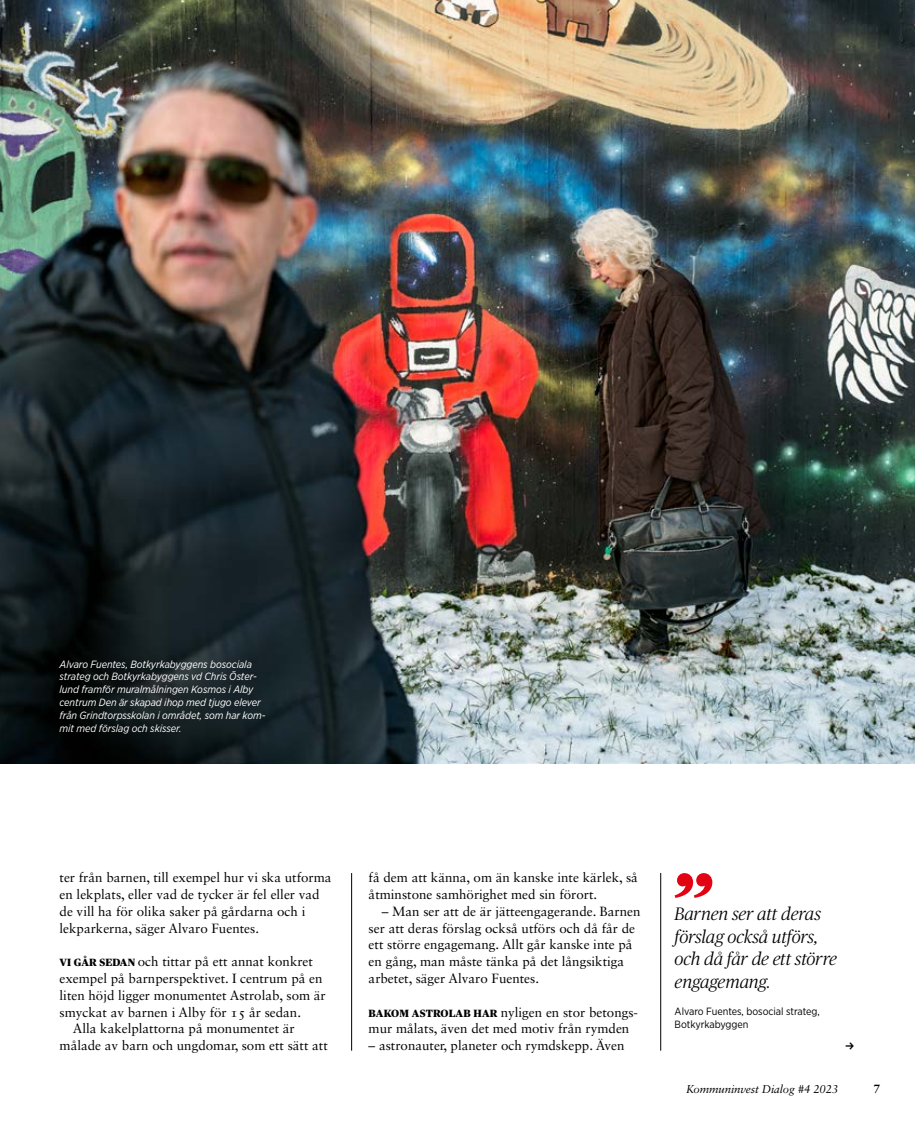
<style>
.page{position:relative;width:915px;height:1127px;background:#fff}
.page>*{position:absolute;margin:0;border:0;box-sizing:border-box;transform-origin:0 0}
.t1{font:italic 300 18px/22.5px "Publico Headline";letter-spacing:-.005em;color:#000}
.t2{font:13.35px/16.8px "Sabon LT Std";color:#000}
.t3{font:700 12px "Sabon LT Std";color:#000}
.t4{font:italic 11.4px "Sabon LT Std";letter-spacing:-.01em;color:#000}
.t5{font:italic 10.5px/12.9px "Gotham Narrow";letter-spacing:-.005em;color:#fff}
.t6{font:10.5px/13.5px "Gotham Narrow";letter-spacing:-.005em;color:#000}
.s1{font-family:"Publico Headline";font-weight:800;font-size:12.3px}
</style>
<div class="page">
<img style="left:0;top:0;width:914px;height:764px">
<svg style="left:674px;top:873px;width:38px;height:25px"></svg>
<hr style="left:660px;top:873px;width:1px;height:177px;background:#000">
<hr style="left:351px;top:873px;width:1px;height:177px;background:#000">
<p class="t5" style="left:60px;top:657px;width:207px">Alvaro Fuentes, Botkyrkabyggens bosociala strateg och Botkyrkabyggens vd Chris Öster&shy;lund framför muralmålningen Kosmos i Alby centrum Den är skapad ihop med tjugo elever från Grindtorpsskolan i området, som har kom&shy;mit med förslag och skisser.</p>
<p class="t2" style="left:60px;top:869px;width:273px">ter från barnen, till exempel hur vi ska utforma en lekplats, eller vad de tycker är fel eller vad de vill ha för olika saker på gårdarna och i lekparkerna, säger Alvaro Fuentes.</p>
<p class="t2" style="left:60px;top:953px;width:255px"><span class="s1">VI GÅR SEDAN</span> och tittar på ett annat konkret</p>
<p class="t2" style="left:60px;top:970px;width:264px">exempel på barnperspektivet. I centrum på en</p>
<p class="t2" style="left:60px;top:986px;width:268px">liten höjd ligger monumentet Astrolab, som är</p>
<p class="t2" style="left:60px;top:1003px;width:243px">smyckat av barnen i Alby för 15 år sedan.</p>
<p class="t2" style="left:73px;top:1020px;width:223px">Alla kakelplattorna på monumentet är</p>
<p class="t2" style="left:60px;top:1037px;width:269px">målade av barn och ungdomar, som ett sätt att</p>
<p class="t2" style="left:368px;top:869px;width:271px">få dem att känna, om än kanske inte kärlek, så åtminstone samhörighet med sin förort.</p>
<p class="t2" style="left:368px;top:902px;width:273px;text-indent:13px">– Man ser att de är jätteengagerande. Barnen ser att deras förslag också utförs och då får de ett större engagemang. Allt går kanske inte på en gång, man måste tänka på det långsiktiga arbetet, säger Alvaro Fuentes.</p>
<p class="t2" style="left:368px;top:1003px;width:271px"><span class="s1">BAKOM ASTROLAB HAR</span> nyligen en stor betongs&shy;mur målats, även det med motiv från rymden</p>
<p class="t2" style="left:368px;top:1037px;width:257px">– astronauter, planeter och rymdskepp. Även</p>
<h1 class="t1" style="left:674px;top:902px;width:164px">Barnen ser att deras förslag också utförs, och då får de ett större engagemang.</h1>
<p class="t6" style="left:674px;top:1004px;width:146px">Alvaro Fuentes, bosocial strateg,<br>Botkyrkabyggen</p>
<p class="t4" style="left:686px;top:1082px;width:153px">Kommuninvest Dialog #4 2023</p>
<p class="t3" style="left:873px;top:1081px;width:8px">7</p>
</div>
